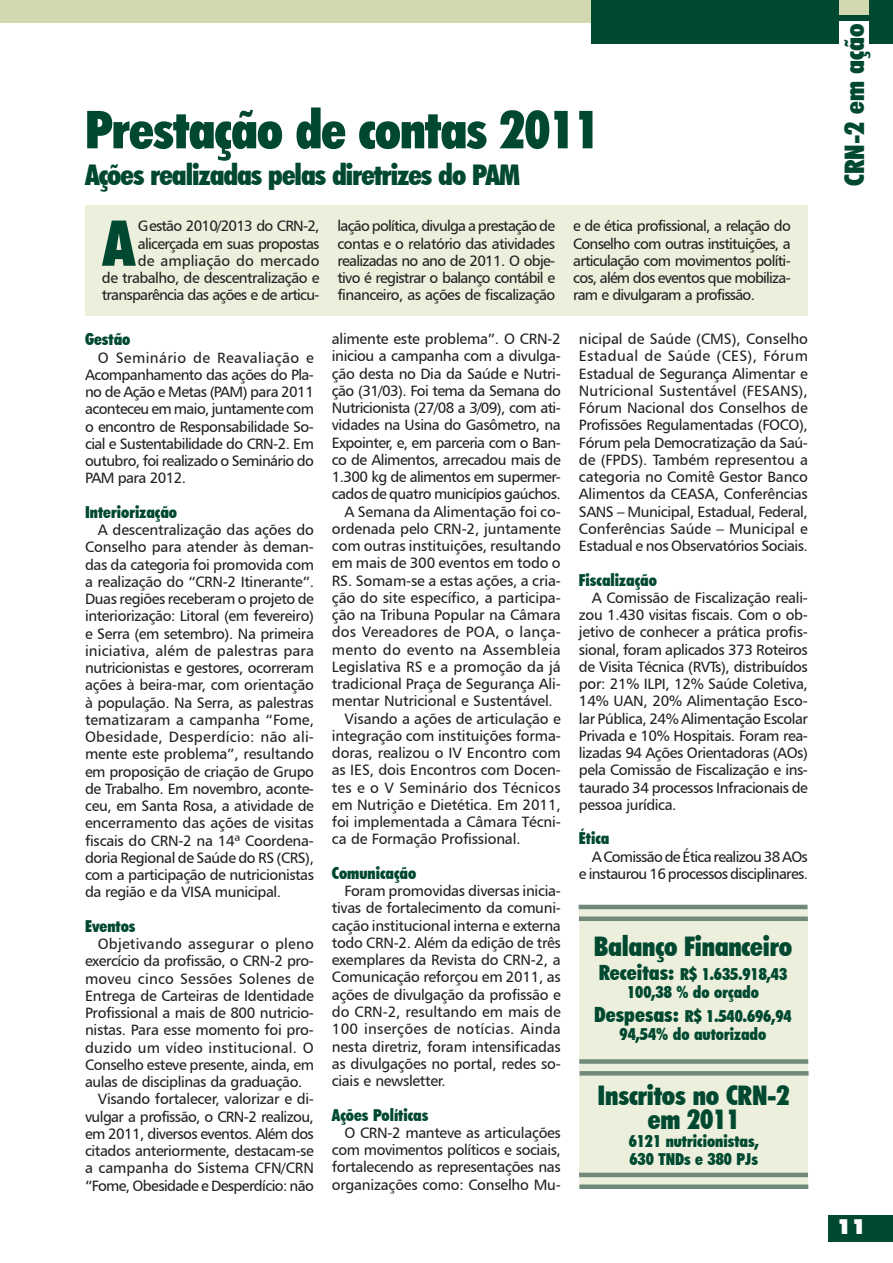
<style>
.page{position:relative;width:893px;height:1263px;background:#fff}
.page>*{position:absolute;margin:0;border:0;box-sizing:border-box;transform-origin:0 0}
.texto_capitular{font:900 condensed 63.45px "Futura BT";color:#004930}
.Título_31{font:900 condensed 52.5px "Futura BT";letter-spacing:-.02em;color:#004930}
.Título_18{font:900 condensed 28.5px "Futura BT";letter-spacing:-.035em;color:#004930}
.Título_18-2{font:900 condensed 27px/24px "Futura BT";letter-spacing:-.01em;color:#004930;text-align:center}
.t1{font:900 21px "Futura BT";color:#fff}
.Título_18-3{font:900 condensed 16.5px "Futura BT";color:#004930}
.sub_título{font:900 condensed 16.5px "Futura BT";color:#004930}
.texto{font:15px/17.2px "Humanist 777 BT Roman B";letter-spacing:-.03em;color:#231f20;text-align:justify}
.texto_capitular-2{font:15px/17.2px "Humanist 777 BT Roman B";letter-spacing:-.05em;color:#231f20;text-align:justify}
.s1{font-size:21px}
</style>
<div class="page">
<div style="left:829px;top:1215px;width:64px;height:27px;background:#004930"></div>
<div style="left:85px;top:205px;width:723px;height:111px;background:#ebefdc"></div>
<div style="left:579px;top:907px;width:229px;height:282px;background:#ebefdc"></div>
<hr style="left:579px;top:905px;width:228px;height:4px;background:#71897a">
<div style="left:579px;top:916px;width:229px;height:5px;background:#71897a"></div>
<div style="left:579px;top:1059px;width:229px;height:5px;background:#71897a"></div>
<hr style="left:579px;top:1173px;width:229px;height:4px;background:#71897a">
<hr style="left:580px;top:1071px;width:229px;height:4px;background:#71897a">
<div style="left:579px;top:1184px;width:229px;height:5px;background:#71897a"></div>
<div style="left:0;top:0;width:890px;height:22px;background:#d1d9b1"></div>
<div style="left:592px;top:0;width:301px;height:44px;background:#004930"></div>
<div style="left:839px;top:0;width:30px;height:15px;background:#d1d9b1"></div>
<div style="left:839px;top:22px;width:30px;height:24px;background:#fff"></div>
<p class="Título_31" style="left:85px;top:98px;width:516px">Prestação de contas 2011</p>
<p class="Título_18" style="left:85px;top:158px;width:436px">Ações realizadas pelas diretrizes do PAM</p>
<p class="texto_capitular-2" style="left:102px;top:217px;width:219px;text-align:right">Gestão 2010/2013 do CRN-2, alicerçada em suas propostas<br>de ampliação do mercado<br>de trabalho, de descentralização e transparência das ações e de articu-</p>
<p class="texto_capitular-2" style="left:338px;top:217px;width:219px">lação política, divulga a prestação de contas e o relatório das atividades realizadas no ano de 2011. O obje&shy;tivo é registrar o balanço contábil e financeiro, as ações de fiscalização</p>
<p class="texto_capitular-2" style="left:573px;top:217px;width:219px">e de ética profissional, a relação do Conselho com outras instituições, a articulação com movimentos políti&shy;cos, além dos eventos que mobiliza&shy;ram e divulgaram a profissão.</p>
<p class="texto_capitular" style="left:103px;top:205px;width:34px">A</p>
<p class="sub_título" style="left:85px;top:329px;width:47px">Gestão</p>
<p class="texto" style="left:85px;top:348px;width:230px;text-indent:13px">O Seminário de Reavaliação e Acompanhamento das ações do Pla&shy;no de Ação e Metas (PAM) para 2011 aconteceu em maio, juntamente com o encontro de Responsabilidade So&shy;cial e Sustentabilidade do CRN-2. Em outubro, foi realizado o Seminário do PAM para 2012.</p>
<p class="sub_título" style="left:85px;top:502px;width:94px">Interiorização</p>
<p class="texto" style="left:85px;top:521px;width:230px;text-indent:13px">A descentralização das ações do Conselho para atender às deman&shy;das da categoria foi promovida com a realização do “CRN-2 Itinerante”.<br>Duas regiões receberam o projeto de interiorização: Litoral (em fevereiro) e Serra (em setembro). Na primeira iniciativa, além de palestras para nutricionistas e gestores, ocorreram ações à beira-mar, com orientação à população. Na Serra, as palestras tematizaram a campanha “Fome, Obesidade, Desperdício: não ali&shy;mente este problema”, resultando em proposição de criação de Grupo de Trabalho. Em novembro, aconte&shy;ceu, em Santa Rosa, a atividade de encerramento das ações de visitas fiscais do CRN-2 na 14ª Coordena&shy;doria Regional de Saúde do RS (CRS), com a participação de nutricionistas da região e da VISA municipal.</p>
<p class="sub_título" style="left:85px;top:916px;width:52px">Eventos</p>
<p class="texto" style="left:85px;top:935px;width:230px;text-indent:13px">Objetivando assegurar o pleno exercício da profissão, o CRN-2 pro&shy;moveu cinco Sessões Solenes de Entrega de Carteiras de Identidade Profissional a mais de 800 nutricio&shy;nistas. Para esse momento foi pro&shy;duzido um vídeo institucional. O Conselho esteve presente, ainda, em aulas de disciplinas da graduação.</p>
<p class="texto" style="left:85px;top:1090px;width:230px;text-indent:13px">Visando fortalecer, valorizar e di&shy;vulgar a profissão, o CRN-2 realizou, em 2011, diversos eventos. Além dos citados anteriormente, destacam-se a campanha do Sistema CFN/CRN “Fome, Obesidade e Desperdício: não</p>
<p class="texto" style="left:332px;top:330px;width:230px">alimente este problema”. O CRN-2 iniciou a campanha com a divulga&shy;ção desta no Dia da Saúde e Nutri&shy;ção (31/03). Foi tema da Semana do Nutricionista (27/08 a 3/09), com ati&shy;vidades na Usina do Gasômetro, na Expointer, e, em parceria com o Ban&shy;co de Alimentos, arrecadou mais de 1.300 kg de alimentos em supermer&shy;cados de quatro municípios gaúchos.</p>
<p class="texto" style="left:332px;top:502px;width:230px;text-indent:13px">A Semana da Alimentação foi co&shy;ordenada pelo CRN-2, juntamente com outras instituições, resultando em mais de 300 eventos em todo o RS. Somam-se a estas ações, a cria&shy;ção do site específico, a participa&shy;ção na Tribuna Popular na Câmara dos Vereadores de POA, o lança&shy;mento do evento na Assembleia Legislativa RS e a promoção da já tradicional Praça de Segurança Ali&shy;mentar Nutricional e Sustentável.</p>
<p class="texto" style="left:332px;top:709px;width:230px;text-indent:13px">Visando a ações de articulação e integração com instituições forma&shy;doras, realizou o IV Encontro com as IES, dois Encontros com Docen&shy;tes e o V Seminário dos Técnicos em Nutrição e Dietética. Em 2011, foi implementada a Câmara Técni&shy;ca de Formação Profissional.</p>
<p class="sub_título" style="left:332px;top:863px;width:86px">Comunicação</p>
<p class="texto" style="left:332px;top:882px;width:230px;text-indent:13px">Foram promovidas diversas inicia&shy;tivas de fortalecimento da comuni&shy;cação institucional interna e externa todo CRN-2. Além da edição de três exemplares da Revista do CRN-2, a Comunicação reforçou em 2011, as ações de divulgação da profissão e do CRN-2, resultando em mais de 100 inserções de notícias. Ainda nesta diretriz, foram intensificadas as divulgações no portal, redes so&shy;ciais e newsletter.</p>
<p class="sub_título" style="left:332px;top:1104px;width:98px">Ações Políticas</p>
<p class="texto" style="left:332px;top:1123px;width:230px;text-indent:13px">O CRN-2 manteve as articulações com movimentos políticos e sociais, fortalecendo as representações nas organizações como: Conselho Mu-</p>
<p class="texto" style="left:579px;top:330px;width:231px">nicipal de Saúde (CMS), Conselho Estadual de Saúde (CES), Fórum Estadual de Segurança Alimentar e Nutricional Sustentável (FESANS), Fórum Nacional dos Conselhos de Profissões Regulamentadas (FOCO), Fórum pela Democratização da Saú&shy;de (FPDS). Também representou a categoria no Comitê Gestor Banco Alimentos da CEASA, Conferências SANS – Municipal, Estadual, Federal, Conferências Saúde – Municipal e Estadual e nos Observatórios Sociais.</p>
<p class="sub_título" style="left:579px;top:570px;width:79px">Fiscalização</p>
<p class="texto" style="left:579px;top:589px;width:230px;text-indent:13px">A Comissão de Fiscalização reali&shy;zou 1.430 visitas fiscais. Com o ob&shy;jetivo de conhecer a prática profis&shy;sional, foram aplicados 373 Roteiros de Visita Técnica (RVTs), distribuídos por: 21% ILPI, 12% Saúde Coletiva, 14% UAN, 20% Alimentação Esco&shy;lar Pública, 24% Alimentação Escolar Privada e 10% Hospitais. Foram rea&shy;lizadas 94 Ações Orientadoras (AOs) pela Comissão de Fiscalização e ins&shy;taurado 34 processos Infracionais de pessoa jurídica.</p>
<p class="sub_título" style="left:579px;top:828px;width:32px">Ética</p>
<p class="texto" style="left:579px;top:847px;width:230px;text-align:right">A Comissão de Ética realizou 38 AOs<br>e instaurou 16 processos disciplinares.</p>
<p class="Título_18-2" style="left:594px;top:934px;width:200px">Balanço Financeiro</p>
<p class="Título_18-3" style="left:599px;top:964px;width:190px"><span class="s1">Receitas:</span> R$ 1.635.918,43</p>
<p class="Título_18-3" style="left:627px;top:982px;width:133px">100,38 % do orçado</p>
<p class="Título_18-3" style="left:594px;top:1006px;width:199px"><span class="s1">Despesas:</span> R$ 1.540.696,94</p>
<p class="Título_18-3" style="left:620px;top:1024px;width:148px">94,54% do autorizado</p>
<p class="Título_18-2" style="left:598px;top:1083px;width:194px">Inscritos no CRN-2 em 2011</p>
<p class="Título_18-3" style="left:629px;top:1131px;width:132px">6121 nutricionistas,</p>
<p class="Título_18-3" style="left:629px;top:1149px;width:130px">630 TNDs e 380 PJs</p>
<p class="Título_18-2" style="left:842px;top:186px;width:164px;rotate:-90deg">CRN-2 em ação</p>
<p class="t1" style="left:837px;top:1214px;width:30px">11</p>
</div>
